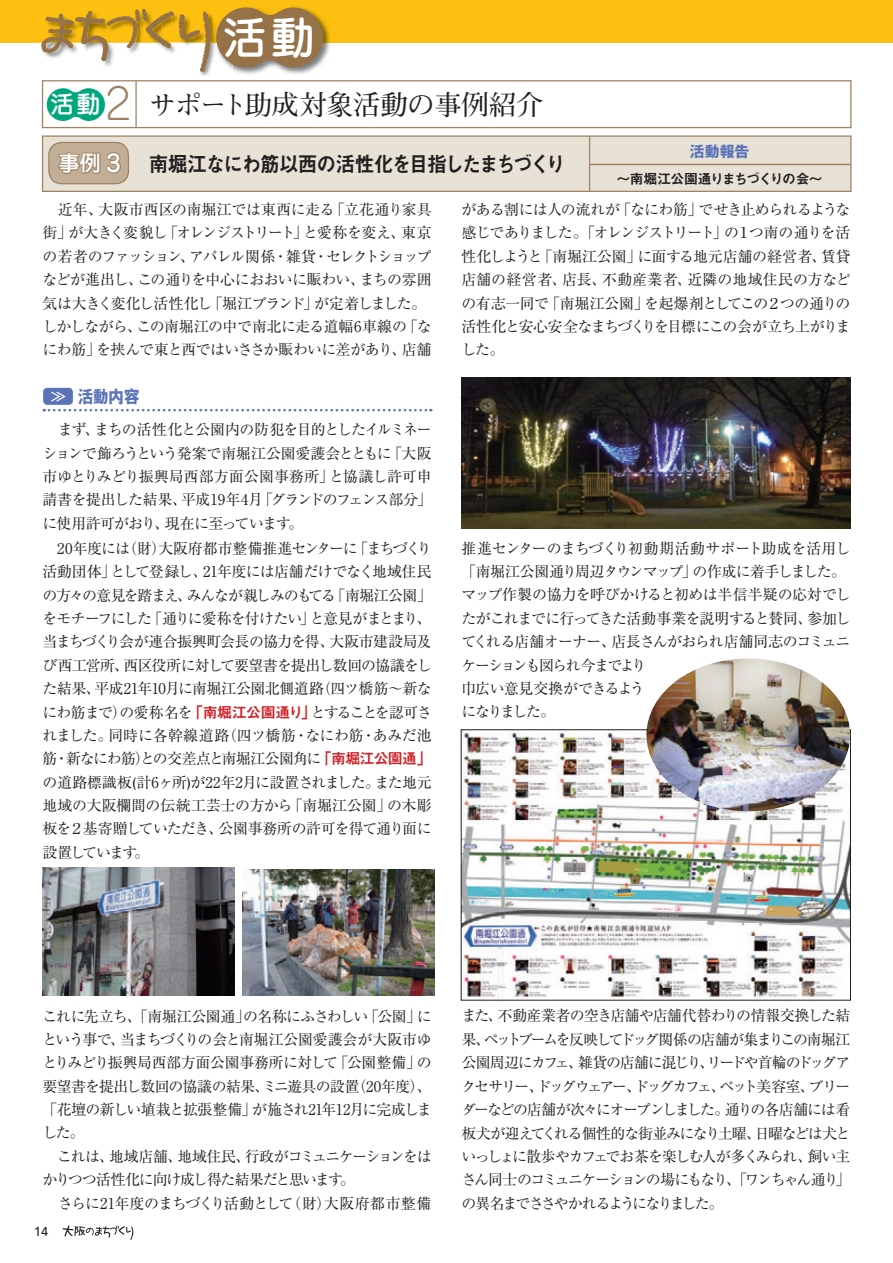
<style>
.page{position:relative;width:893px;height:1263px;background:#fff}
.page>*{position:absolute;margin:0;border:0;box-sizing:border-box;transform-origin:0 0}
.t1{font:43.65px "Jun 34 Pro Medium 90 msp RKSJ H";color:#fff}
.t2{font:700 27.6px "Futo Min A101 Pro";letter-spacing:-.025em;color:#231f20}
.t3{font:23.7px "Jun 34 Pro Medium 90 msp RKSJ H";color:#fff}
.t4{font:21.3px "Midashi Go Pro MB31";letter-spacing:-.08em;color:#231f20;scale:.93 1}
.t5{font:500 21.3px "Jun 34 Pro";color:#fff}
.t6{font:700 16.95px "Gothic MB101 Pro";color:#5a73b8;scale:.9 1}
.t7{font:14.85px/23.4px "Ryumin Pro";letter-spacing:-.055em;color:#231f20;text-align:justify}
.t8{font:14.85px/23.4px "Ryumin Pro";letter-spacing:-.035em;color:#231f20}
.t9{font:700 14.85px "Gothic MB101 Pro";color:#5a73b8}
.t10{font:13.8px "Midashi Go Pro MB31";letter-spacing:-.1em;color:#231f20}
.t11{font:500 12.75px "Avenir LT Std";color:#231f20}
.s1{font-family:"Jun 101 Pro";font-weight:300;font-size:42.45px;color:#9e8364}
.s2{font-size:23.4px}
.s3{font-family:"Shin Go Pro";font-weight:500;font-size:13.8px;color:#fff}
.s4{font-family:"Midashi Go Pro MB31";color:#d1232a}
</style>
<div class="page">
<div style="left:0;top:0;width:893px;height:43px;background:#fdc011"></div>
<svg style="left:62px;top:1225px;width:71px;height:15px"></svg>
<div style="left:42px;top:80px;width:809px;height:48px;border:1px solid #9e8364"></div>
<hr style="left:135px;top:81px;width:2px;height:47px;background:#9e8364">
<img style="left:200px;top:21px;width:130px;height:54px">
<svg style="left:41px;top:7px;width:282px;height:66px"></svg>
<div style="left:43px;top:136px;width:808px;height:55px;background:#e7e1d6"></div>
<div style="left:42px;top:135px;width:809px;height:57px;border:1px solid #9e8364"></div>
<div style="left:49px;top:142px;width:79px;height:42px;background:#c2ad96;border-radius:13px"></div>
<div style="left:48px;top:142px;width:81px;height:42px;border:1px solid #9e8364;border-radius:13px"></div>
<svg style="left:58px;top:152px;width:63px;height:22px"></svg>
<svg style="left:47px;top:88px;width:58px;height:33px;background:#2cb694"></svg>
<div style="left:43px;top:388px;width:30px;height:17px;background:#5a73b8;border-radius:4px"></div>
<svg style="left:44px;top:409px;width:387px;height:2px"></svg>
<img style="left:462px;top:377px;width:388px;height:151px">
<img style="left:43px;top:867px;width:192px;height:128px">
<img style="left:463px;top:731px;width:386px;height:267px">
<div style="left:461px;top:729px;width:390px;height:271px;border:1px solid #231f20"></div>
<img style="left:646px;top:658px;width:204px;height:153px">
<img style="left:242px;top:870px;width:192px;height:125px">
<hr style="left:589px;top:164px;width:261px;height:1px;background:#9e8364">
<hr style="left:589px;top:136px;width:1px;height:55px;background:#9e8364">
<h3 class="t3" style="left:50px;top:86px;width:83px">活動<span class="s1">2</span></h3>
<h3 class="t5" style="left:58px;top:146px;width:64px">事例 <span class="s2">3</span></h3>
<h1 class="t1" style="left:223px;top:2px;width:93px">活動</h1>
<h2 class="t2" style="left:149px;top:83px;width:396px">サポート助成対象活動の事例紹介</h2>
<h3 class="t4" style="left:149px;top:147px;width:450px">南堀江なにわ筋以西の活性化を目指したまちづくり</h3>
<p class="t9" style="left:690px;top:139px;width:61px">活動報告</p>
<p class="t10" style="left:617px;top:168px;width:208px">～南堀江公園通りまちづくりの会～</p>
<p class="t8" style="left:43px;top:197px;width:391px">　近年、大阪市西区の南堀江では東西に走る「立花通り家具街」が大きく変貌し「オレンジストリート」と愛称を変え、東京の若者のファッション、アパレル関係・雑貨・セレクトショップなどが進出し、この通りを中心におおいに賑わい、まちの雰囲気は大きく変化し活性化し「堀江ブランド」が定着しました。しかしながら、この南堀江の中で南北に走る道幅6車線の「なにわ筋」を挟んで東と西ではいささか賑わいに差があり、店舗</p>
<p class="t7" style="left:461px;top:197px;width:391px">がある割には人の流れが「なにわ筋」でせき止められるような感じでありました。「オレンジストリート」の１つ南の通りを活性化しようと「南堀江公園」に面する地元店舗の経営者、賃貸店舗の経営者、店長、不動産業者、近隣の地域住民の方などの有志一同で「南堀江公園」を起爆剤としてこの２つの通りの活性化と安心安全なまちづくりを目標にこの会が立ち上がりました。</p>
<p class="t6" style="left:51px;top:382px;width:100px"><span class="s3">&gt;&gt;</span> 活動内容</p>
<p class="t7" style="left:43px;top:417px;width:391px">　まず、まちの活性化と公園内の防犯を目的としたイルミネーションで飾ろうという発案で南堀江公園愛護会とともに「大阪市ゆとりみどり振興局西部方面公園事務所」と協議し許可申請書を提出した結果、平成19年4月「グランドのフェンス部分」に使用許可がおり、現在に至っています。</p>
<p class="t7" style="left:43px;top:536px;width:391px">　20年度には（財）大阪府都市整備推進センターに「まちづくり活動団体」として登録し、21年度には店舗だけでなく地域住民の方々の意見を踏まえ、みんなが親しみのもてる「南堀江公園」をモチーフにした「通りに愛称を付けたい」と意見がまとまり、当まちづくり会が連合振興町会長の協力を得、大阪市建設局及び西工営所、西区役所に対して要望書を提出し数回の協議をした結果、平成21年10月に南堀江公園北側道路（四ツ橋筋～新なにわ筋まで）の愛称名を<span class="s4">「南堀江公園通り」</span>とすることを認可されました。同時に各幹線道路（四ツ橋筋・なにわ筋・あみだ池筋・新なにわ筋）との交差点と南堀江公園角に<span class="s4">「南堀江公園通」</span>の道路標識板(計6ヶ所)が22年2月に設置されました。また地元地域の大阪欄間の伝統工芸士の方から「南堀江公園」の木彫板を２基寄贈していただき、公園事務所の許可を得て通り面に設置しています。</p>
<p class="t7" style="left:461px;top:535px;width:391px;text-align:left">推進センターのまちづくり初動期活動サポート助成を活用し「南堀江公園通り周辺タウンマップ」の作成に着手しました。マップ作製の協力を呼びかけると初めは半信半疑の応対でしたがこれまでに行ってきた活動事業を説明すると賛同、参加してくれる店舗オーナー、店長さんがおられ店舗同志のコミュニケーションも図られ今までより<br>巾広い意見交換ができるよう<br>になりました。</p>
<p class="t7" style="left:43px;top:1003px;width:391px;text-align:left">これに先立ち、「南堀江公園通」の名称にふさわしい「公園」にという事で、当まちづくりの会と南堀江公園愛護会が大阪市ゆとりみどり振興局西部方面公園事務所に対して「公園整備」の要望書を提出し数回の協議の結果、ミニ遊具の設置（20年度）、「花壇の新しい埴栽と拡張整備」が施され21年12月に完成しました。<br>　これは、地域店舗、地域住民、行政がコミュニケーションをはかりつつ活性化に向け成し得た結果だと思います。<br>　さらに21年度のまちづくり活動として（財）大阪府都市整備</p>
<p class="t11" style="left:34px;top:1224px;width:16px">14</p>
<p class="t7" style="left:461px;top:1003px;width:391px">また、不動産業者の空き店舗や店舗代替わりの情報交換した結果、ペットブームを反映してドッグ関係の店舗が集まりこの南堀江公園周辺にカフェ、雑貨の店舗に混じり、リードや首輪のドッグアクセサリー、ドッグウェアー、ドッグカフェ、ペット美容室、ブリーダーなどの店舗が次々にオープンしました。通りの各店舗には看板犬が迎えてくれる個性的な街並みになり土曜、日曜などは犬といっしょに散歩やカフェでお茶を楽しむ人が多くみられ、飼い主さん同士のコミュニケーションの場にもなり、「ワンちゃん通り」の異名までささやかれるようになりました。</p>
</div>
